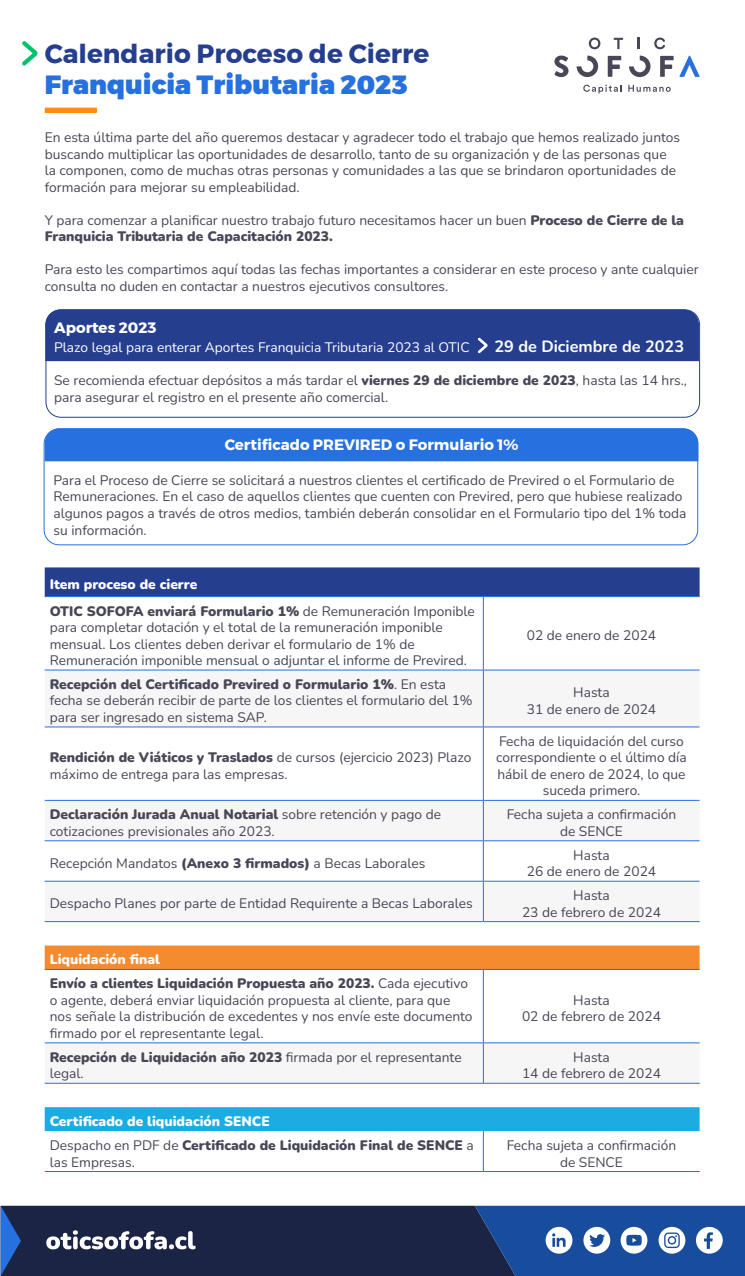
<style>
.page{position:relative;width:745px;height:1276px;background:#fff}
.page>*{position:absolute;margin:0;border:0;box-sizing:border-box;transform-origin:0 0}
.t1{font:700 26.25px "Montserrat";color:#253f8e}
.t2{font:900 26.25px "Montserrat";color:#2670e0}
.t3{font:700 16.25px "Nunito";color:#fff}
.t4{font:700 15px "Montserrat";color:#fff}
.t5{font:13.75px/16.5px "Nunito";color:#474757}
.t6{font:900 13.75px/23.9px "Nunito";color:#474757}
.t7{font:13.75px "Nunito";color:#fff}
.s1{font-weight:900}
.s2{color:#fff}
.s3{font-weight:400}
</style>
<div class="page">
<div style="left:46px;top:428px;width:652px;height:33px;background:#2670e0"></div>
<div style="left:44px;top:428px;width:653px;height:117px;border:1px solid #2670e0;border-radius:15px"></div>
<div style="left:45px;top:567px;width:654px;height:29px;background:#253f8e"></div>
<svg style="left:45px;top:671px;width:654px;height:412px"></svg>
<svg style="left:45px;top:922px;width:654px;height:47px"></svg>
<div style="left:45px;top:1107px;width:654px;height:24px;background:#1bace3"></div>
<hr style="left:482px;top:1131px;width:1px;height:40px;background:#2670e0">
<hr style="left:45px;top:596px;width:438px;height:1px;background:#2670e0">
<hr style="left:483px;top:596px;width:216px;height:1px;background:#2670e0">
<hr style="left:482px;top:597px;width:1px;height:73px;background:#2670e0">
<hr style="left:45px;top:670px;width:438px;height:1px;background:#2670e0">
<hr style="left:483px;top:670px;width:216px;height:1px;background:#2670e0">
<hr style="left:482px;top:670px;width:1px;height:56px;background:#2670e0">
<hr style="left:45px;top:726px;width:438px;height:1px;background:#2670e0">
<hr style="left:483px;top:726px;width:216px;height:1px;background:#2670e0">
<hr style="left:482px;top:727px;width:1px;height:73px;background:#2670e0">
<hr style="left:45px;top:800px;width:438px;height:1px;background:#2670e0">
<hr style="left:483px;top:800px;width:216px;height:1px;background:#2670e0">
<hr style="left:482px;top:800px;width:1px;height:40px;background:#2670e0">
<hr style="left:45px;top:840px;width:438px;height:1px;background:#2670e0">
<hr style="left:483px;top:840px;width:216px;height:1px;background:#2670e0">
<hr style="left:482px;top:841px;width:1px;height:40px;background:#2670e0">
<hr style="left:45px;top:881px;width:438px;height:1px;background:#2670e0">
<hr style="left:483px;top:881px;width:216px;height:1px;background:#2670e0">
<hr style="left:482px;top:881px;width:1px;height:40px;background:#2670e0">
<hr style="left:45px;top:921px;width:438px;height:1px;background:#2670e0">
<hr style="left:483px;top:921px;width:216px;height:1px;background:#2670e0">
<hr style="left:45px;top:969px;width:438px;height:1px;background:#2670e0">
<hr style="left:483px;top:969px;width:216px;height:1px;background:#2670e0">
<hr style="left:482px;top:969px;width:1px;height:73px;background:#2670e0">
<hr style="left:45px;top:1042px;width:438px;height:1px;background:#2670e0">
<hr style="left:483px;top:1042px;width:216px;height:1px;background:#2670e0">
<hr style="left:482px;top:1043px;width:1px;height:40px;background:#2670e0">
<hr style="left:45px;top:1083px;width:438px;height:1px;background:#2670e0">
<hr style="left:483px;top:1083px;width:216px;height:1px;background:#2670e0">
<hr style="left:45px;top:1171px;width:438px;height:1px;background:#2670e0">
<hr style="left:483px;top:1171px;width:216px;height:1px;background:#2670e0">
<svg style="left:588px;top:38px;width:12px;height:11px"></svg>
<svg style="left:613px;top:38px;width:9px;height:11px"></svg>
<svg style="left:637px;top:38px;width:2px;height:11px"></svg>
<svg style="left:654px;top:38px;width:10px;height:11px"></svg>
<svg style="left:554px;top:56px;width:14px;height:21px"></svg>
<svg style="left:607px;top:56px;width:14px;height:21px"></svg>
<svg style="left:576px;top:56px;width:21px;height:21px"></svg>
<svg style="left:660px;top:56px;width:13px;height:21px"></svg>
<svg style="left:679px;top:56px;width:20px;height:21px"></svg>
<svg style="left:629px;top:56px;width:21px;height:21px"></svg>
<svg style="left:583px;top:85px;width:38px;height:8px"></svg>
<svg style="left:628px;top:85px;width:42px;height:7px"></svg>
<svg style="left:22px;top:41px;width:15px;height:25px"></svg>
<div style="left:45px;top:108px;width:52px;height:5px;background:#ff8c0f"></div>
<div style="left:45px;top:309px;width:653px;height:52px;background:#253f8e"></div>
<div style="left:46px;top:309px;width:653px;height:108px;border:1px solid #253f8e;border-radius:15px"></div>
<svg style="left:1px;top:1205px;width:743px;height:71px;background:#2c426e"></svg>
<h1 class="t1" style="left:45px;top:33px;width:386px">Calendario Proceso de Cierre</h1>
<h1 class="t2" style="left:45px;top:64px;width:364px">Franquicia Tributaria 2023</h1>
<p class="t5" style="left:45px;top:129px;width:636px">En esta última parte del año queremos destacar y agradecer todo el trabajo que hemos realizado juntos buscando multiplicar las oportunidades de desarrollo, tanto de su organización y de las personas que la componen, como de muchas otras personas y comunidades a las que se brindaron oportunidades de formación para mejorar su empleabilidad.</p>
<p class="t5" style="left:45px;top:211px;width:640px">Y para comenzar a planificar nuestro trabajo futuro necesitamos hacer un buen <span class="s1">Proceso de Cierre de la<br>Franquicia Tributaria de Capacitación 2023.</span></p>
<p class="t5" style="left:45px;top:261px;width:655px">Para esto les compartimos aquí todas las fechas importantes a considerar en este proceso y ante cualquier consulta no duden en contactar a nuestros ejecutivos consultores.</p>
<p class="t4" style="left:54px;top:315px;width:104px">Aportes 2023</p>
<p class="t7" style="left:54px;top:338px;width:416px">Plazo legal para enterar Aportes Franquicia Tributaria 2023 al OTIC</p>
<p class="t3" style="left:494px;top:335px;width:191px">29 de Diciembre de 2023</p>
<p class="t5" style="left:54px;top:372px;width:634px">Se recomienda efectuar depósitos a más tardar el <span class="s1">viernes 29 de diciembre de 2023</span>, hasta las 14 hrs., para asegurar el registro en el presente año comercial.</p>
<p class="t4" style="left:224px;top:433px;width:295px">Certificado PREVIRED o Formulario 1%</p>
<p class="t5" style="left:53px;top:471px;width:634px">Para el Proceso de Cierre se solicitará a nuestros clientes el certificado de Previred o el Formulario de Remuneraciones. En el caso de aquellos clientes que cuenten con Previred, pero que hubiese realizado algunos pagos a través de otros medios, también deberán consolidar en el Formulario tipo del 1% toda su información.</p>
<p class="t6" style="left:50px;top:570px;width:426px;line-height:26.5px"><span class="s2">Item proceso de cierre<br></span>OTIC SOFOFA enviará Formulario 1% <span class="s3">de Remuneración Imponible</span></p>
<p class="t5" style="left:50px;top:618px;width:418px">para completar dotación y el total de la remuneración imponible mensual. Los clientes deben derivar el formulario de 1% de<br>Remuneración imponible mensual o adjuntar el informe de Previred.</p>
<p class="t5" style="left:526px;top:627px;width:131px">02 de enero de 2024</p>
<p class="t5" style="left:50px;top:675px;width:424px"><span class="s1">Recepción del Certificado Previred o Formulario 1%</span>. En esta fecha se deberán recibir de parte de los clientes el formulario del 1% para ser ingresado en sistema SAP.</p>
<p class="t5" style="left:526px;top:683px;width:131px;text-align:center">Hasta<br>31 de enero de 2024</p>
<p class="t5" style="left:50px;top:749px;width:423px"><span class="s1">Rendición de Viáticos y Traslados</span> de cursos (ejercicio 2023) Plazo máximo de entrega para las empresas.</p>
<p class="t5" style="left:496px;top:732px;width:192px;text-align:center">Fecha de liquidación del curso correspondiente o el último día hábil de enero de 2024, lo que suceda primero.</p>
<p class="t5" style="left:50px;top:806px;width:393px"><span class="s1">Declaración Jurada Anual Notarial</span> sobre retención y pago de cotizaciones previsionales año 2023.</p>
<p class="t5" style="left:506px;top:806px;width:171px;text-align:center">Fecha sujeta a confirmación de SENCE</p>
<p class="t5" style="left:50px;top:854px;width:377px">Recepción Mandatos <span class="s1">(Anexo 3 firmados)</span> a Becas Laborales</p>
<p class="t5" style="left:526px;top:846px;width:131px;text-align:center">Hasta<br>26 de enero de 2024</p>
<p class="t5" style="left:50px;top:895px;width:424px">Despacho Planes por parte de Entidad Requirente a Becas Laborales</p>
<p class="t5" style="left:521px;top:886px;width:140px;text-align:center">Hasta<br>23 de febrero de 2024</p>
<p class="t6" style="left:50px;top:947px;width:419px"><span class="s2">Liquidación final<br></span>Envío a clientes Liquidación Propuesta año 2023. <span class="s3">Cada ejecutivo</span></p>
<p class="t5" style="left:50px;top:991px;width:424px">o agente, deberá enviar liquidación propuesta al cliente, para que nos señale la distribución de excedentes y nos envíe este documento firmado por el representante legal.</p>
<p class="t5" style="left:521px;top:991px;width:140px;text-align:center">Hasta<br>02 de febrero de 2024</p>
<p class="t5" style="left:50px;top:1048px;width:413px"><span class="s1">Recepción de Liquidación año 2023</span> firmada por el representante legal.</p>
<p class="t5" style="left:521px;top:1048px;width:140px;text-align:center">Hasta<br>14 de febrero de 2024</p>
<p class="t6" style="left:50px;top:1109px;width:425px"><span class="s2">Certificado de liquidación SENCE<br></span><span class="s3">Despacho en PDF de</span> Certificado de Liquidación Final de SENCE <span class="s3">a</span></p>
<p class="t5" style="left:50px;top:1153px;width:87px">las Empresas.</p>
<p class="t5" style="left:506px;top:1136px;width:171px;text-align:center">Fecha sujeta a confirmación de SENCE</p>
</div>
